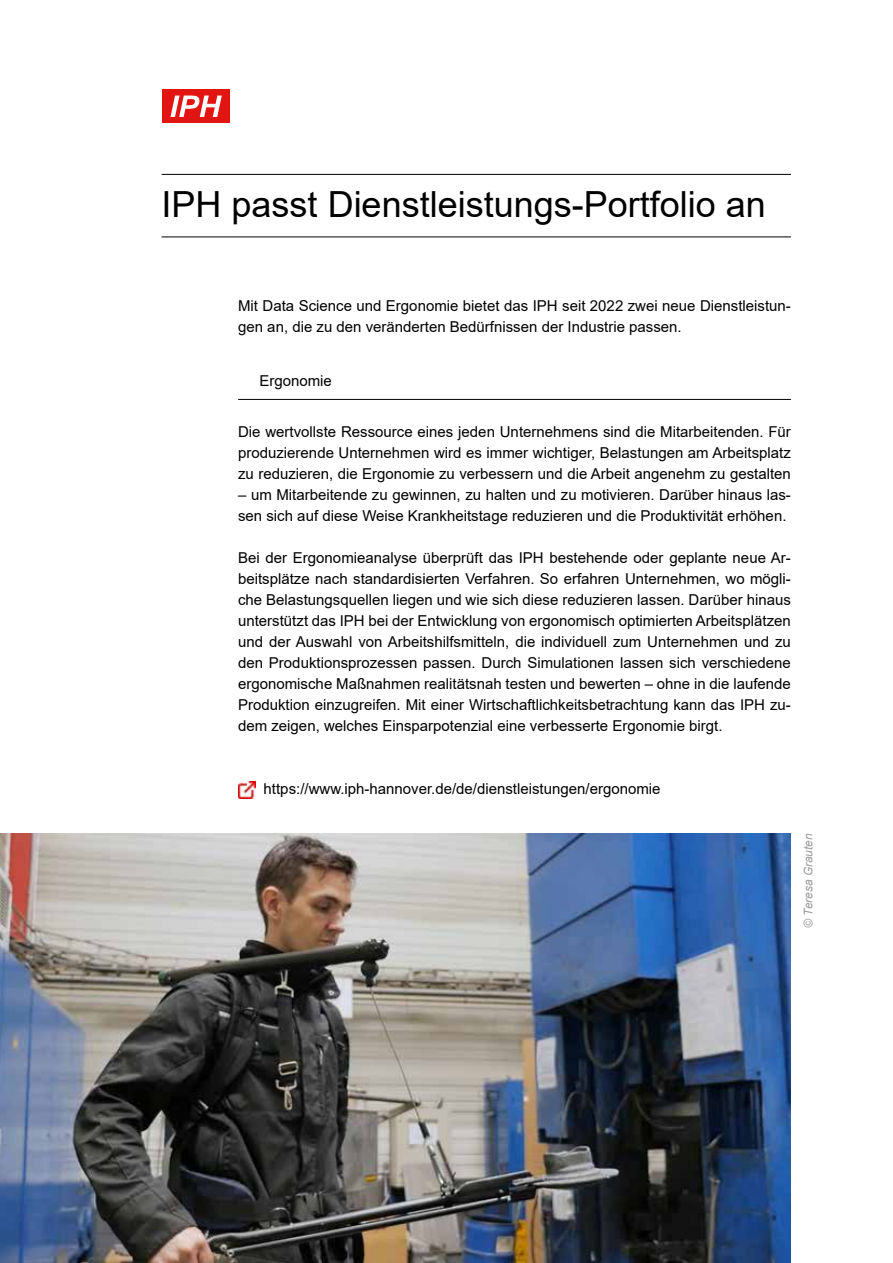
<style>
.page{position:relative;width:893px;height:1263px;background:#fff}
.page>*{position:absolute;margin:0;border:0;box-sizing:border-box;transform-origin:0 0}
.t1{font:36px "Arial";color:#000}
.t2{font:15px/21px "Arial";color:#000}
.t3{font:italic 12px "Arial";color:#9d9d9c}
</style>
<div class="page">
<div style="left:162px;top:89px;width:68px;height:34px;background:#e21513"></div>
<svg style="left:170px;top:95px;width:52px;height:22px"></svg>
<hr style="left:162px;top:174px;width:629px;height:1px;background:#000">
<hr style="left:162px;top:237px;width:629px;height:1px;background:#000">
<hr style="left:238px;top:399px;width:553px;height:1px;background:#000">
<img style="left:0;top:833px;width:791px;height:430px">
<img style="left:238px;top:782px;width:17px;height:17px">
<h1 class="t1" style="left:162px;top:180px;width:606px">IPH passt Dienstleistungs-Portfolio an</h1>
<p class="t2" style="left:238px;top:295px;width:554px">Mit Data Science und Ergonomie bietet das IPH seit 2022 zwei neue Dienstleistun&shy;gen an, die zu den veränderten Bedürfnissen der Industrie passen.</p>
<p class="t2" style="left:259px;top:370px;width:74px">Ergonomie</p>
<p class="t2" style="left:238px;top:421px;width:554px;text-align:justify">Die wertvollste Ressource eines jeden Unternehmens sind die Mitarbeitenden. Für produzierende Unternehmen wird es immer wichtiger, Belastungen am Arbeitsplatz zu reduzieren, die Ergonomie zu verbessern und die Arbeit angenehm zu gestalten</p>
<p class="t2" style="left:238px;top:484px;width:554px">– um Mitarbeitende zu gewinnen, zu halten und zu motivieren. Darüber hinaus las&shy;sen sich auf diese Weise Krankheitstage reduzieren und die Produktivität erhöhen.</p>
<p class="t2" style="left:238px;top:547px;width:554px;text-align:justify">Bei der Ergonomieanalyse überprüft das IPH bestehende oder geplante neue Ar&shy;beitsplätze nach standardisierten Verfahren. So erfahren Unternehmen, wo mögli&shy;che Belastungsquellen liegen und wie sich diese reduzieren lassen. Darüber hinaus unterstützt das IPH bei der Entwicklung von ergonomisch optimierten Arbeitsplätzen und der Auswahl von Arbeitshilfsmitteln, die individuell zum Unternehmen und zu den Produktionsprozessen passen. Durch Simulationen lassen sich verschiedene ergonomische Maßnahmen realitätsnah testen und bewerten – ohne in die laufende Produktion einzugreifen. Mit einer Wirtschaftlichkeitsbetrachtung kann das IPH zu&shy;dem zeigen, welches Einsparpotenzial eine verbesserte Ergonomie birgt.</p>
<p class="t2" style="left:264px;top:778px;width:398px">https://www.iph-hannover.de/de/dienstleistungen/ergonomie</p>
<p class="t3" style="left:800px;top:928px;width:96px;rotate:-90deg">© Teresa Grauten</p>
</div>
